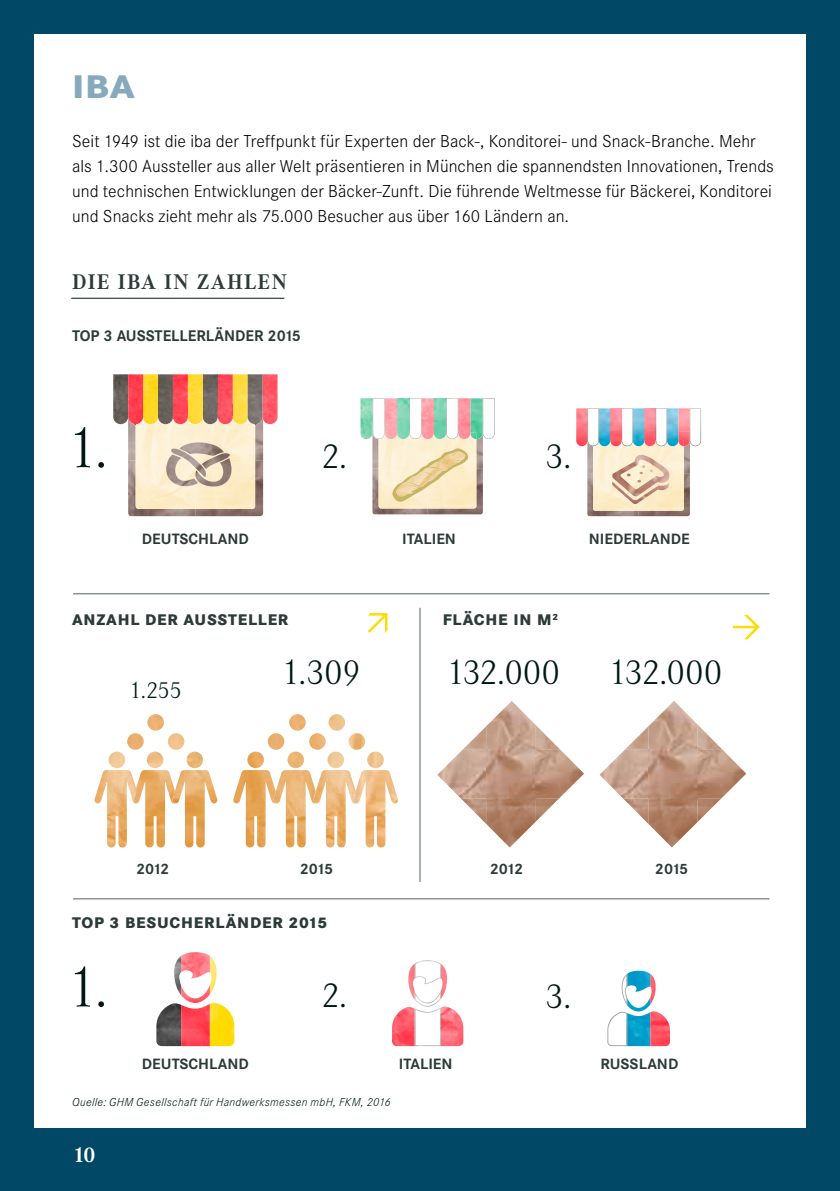
<style>
.page{position:relative;width:840px;height:1191px;background:#fff}
.page>*{position:absolute;margin:0;border:0;box-sizing:border-box;transform-origin:0 0}
.t1{font:300 58.6px "Corporate A";color:#011816}
.t2{font:300 36px "Corporate A";letter-spacing:-.02em;color:#011816}
.t3{font:800 34px "Corporate S";color:#87a9be;scale:1.1 1}
.t4{font:300 24px "Corporate A";color:#011816}
.t5{font:700 22px "Corporate A";letter-spacing:.06em;color:#2c3a38}
.t6{font:700 22px "Corporate A";color:#fff}
.t7{font:300 18px/25px "Corporate S";letter-spacing:.005em;color:#000}
.t8{font:800 16px "Corporate S";letter-spacing:.05em;color:#2c3a38}
.t9{font:700 16px "Corporate S";color:#2c3a38}
.t10{font:700 15.6px "Corporate S";color:#2c3a38}
.t11{font:italic 300 12px "Corporate S";letter-spacing:.03em;color:#011816}
</style>
<div class="page">
<div style="left:0;top:0;width:839px;height:1191px;background:#004865"></div>
<div style="left:34px;top:34px;width:771px;height:1093px;background:#fff"></div>
<hr style="left:419px;top:608px;width:1px;height:274px;background:#566160">
<hr style="left:73px;top:593px;width:696px;height:1px;background:#566160">
<hr style="left:73px;top:898px;width:696px;height:1px;background:#566160">
<img style="left:626px;top:727px;width:22px;height:22px">
<img style="left:648px;top:701px;width:49px;height:48px">
<img style="left:697px;top:724px;width:25px;height:25px">
<img style="left:599px;top:749px;width:147px;height:49px">
<img style="left:623px;top:798px;width:25px;height:26px">
<img style="left:648px;top:798px;width:49px;height:49px">
<img style="left:697px;top:798px;width:23px;height:24px">
<img style="left:463px;top:726px;width:23px;height:23px">
<img style="left:486px;top:701px;width:49px;height:48px">
<img style="left:535px;top:724px;width:25px;height:25px">
<img style="left:437px;top:749px;width:146px;height:49px">
<img style="left:461px;top:798px;width:25px;height:26px">
<img style="left:486px;top:798px;width:49px;height:49px">
<img style="left:535px;top:798px;width:23px;height:24px">
<img style="left:233px;top:770px;width:40px;height:77px">
<img style="left:247px;top:751px;width:17px;height:17px;border-radius:8px">
<img style="left:273px;top:770px;width:40px;height:77px">
<img style="left:287px;top:751px;width:17px;height:17px;border-radius:8px">
<img style="left:313px;top:770px;width:40px;height:77px">
<img style="left:327px;top:751px;width:17px;height:17px;border-radius:8px">
<img style="left:353px;top:770px;width:45px;height:77px">
<img style="left:367px;top:751px;width:16px;height:17px;border-radius:8px">
<img style="left:267px;top:733px;width:17px;height:17px;border-radius:8px">
<img style="left:309px;top:733px;width:16px;height:17px;border-radius:8px">
<img style="left:348px;top:733px;width:17px;height:17px;border-radius:8px">
<img style="left:328px;top:714px;width:17px;height:16px;border-radius:8px">
<img style="left:289px;top:714px;width:16px;height:16px;border-radius:8px">
<img style="left:128px;top:425px;width:7px;height:35px">
<img style="left:255px;top:425px;width:8px;height:35px">
<img style="left:128px;top:460px;width:135px;height:56px">
<img style="left:135px;top:425px;width:120px;height:84px">
<img style="left:198px;top:458px;width:33px;height:28px">
<img style="left:166px;top:454px;width:32px;height:32px">
<img style="left:171px;top:448px;width:37px;height:29px">
<img style="left:202px;top:453px;width:28px;height:16px">
<img style="left:179px;top:442px;width:45px;height:14px">
<img style="left:113px;top:374px;width:15px;height:50px">
<svg style="left:128px;top:374px;width:149px;height:51px"></svg>
<img style="left:143px;top:374px;width:1px;height:43px">
<img style="left:372px;top:439px;width:6px;height:29px">
<img style="left:476px;top:439px;width:6px;height:29px">
<img style="left:372px;top:468px;width:110px;height:46px">
<img style="left:378px;top:439px;width:98px;height:69px">
<svg style="left:360px;top:398px;width:134px;height:41px"></svg>
<svg style="left:391px;top:448px;width:79px;height:57px"></svg>
<img style="left:587px;top:446px;width:5px;height:28px">
<img style="left:683px;top:446px;width:6px;height:28px">
<img style="left:587px;top:474px;width:102px;height:42px">
<img style="left:592px;top:446px;width:91px;height:65px">
<svg style="left:576px;top:408px;width:124px;height:38px"></svg>
<img style="left:611px;top:482px;width:58px;height:22px">
<img style="left:612px;top:455px;width:58px;height:41px">
<svg style="left:626px;top:473px;width:4px;height:3px"></svg>
<svg style="left:639px;top:465px;width:14px;height:9px"></svg>
<img style="left:650px;top:973px;width:5px;height:31px">
<img style="left:627px;top:970px;width:23px;height:21px">
<img style="left:621px;top:974px;width:6px;height:31px">
<img style="left:627px;top:997px;width:23px;height:14px">
<img style="left:607px;top:1011px;width:62px;height:35px">
<img style="left:440px;top:963px;width:7px;height:35px">
<img style="left:414px;top:960px;width:26px;height:24px">
<img style="left:408px;top:964px;width:6px;height:35px">
<img style="left:414px;top:990px;width:26px;height:16px">
<img style="left:392px;top:1006px;width:71px;height:40px">
<img style="left:415px;top:1009px;width:25px;height:36px">
<img style="left:210px;top:956px;width:6px;height:38px">
<img style="left:181px;top:952px;width:29px;height:26px">
<img style="left:174px;top:956px;width:7px;height:39px">
<img style="left:181px;top:985px;width:29px;height:17px">
<img style="left:156px;top:1002px;width:78px;height:44px">
<img style="left:137px;top:770px;width:35px;height:77px">
<img style="left:147px;top:751px;width:16px;height:17px;border-radius:8px">
<img style="left:172px;top:770px;width:45px;height:77px">
<img style="left:186px;top:751px;width:17px;height:17px;border-radius:8px">
<img style="left:168px;top:733px;width:16px;height:17px;border-radius:8px">
<img style="left:127px;top:733px;width:17px;height:17px;border-radius:8px">
<img style="left:94px;top:770px;width:43px;height:77px">
<img style="left:109px;top:751px;width:16px;height:17px;border-radius:8px">
<img style="left:147px;top:714px;width:17px;height:16px;border-radius:8px">
<svg style="left:733px;top:615px;width:26px;height:24px"></svg>
<svg style="left:367px;top:613px;width:20px;height:20px"></svg>
<hr style="left:71px;top:298px;width:213px;height:1px;background:#011816">
<h3 class="t3" style="left:72px;top:66px;width:59px">IBA</h3>
<p class="t7" style="left:72px;top:129px;width:703px">Seit 1949 ist die iba der Treffpunkt für Experten der Back-, Konditorei- und Snack-Branche. Mehr als 1.300 Aussteller aus aller Welt präsentieren in München die spannendsten Innovationen, Trends und technischen Entwicklungen der Bäcker-Zunft. Die führende Weltmesse für Bäckerei, Konditorei und Snacks zieht mehr als 75.000 Besucher aus über 160 Ländern an.</p>
<p class="t5" style="left:72px;top:269px;width:216px">DIE IBA IN ZAHLEN</p>
<p class="t9" style="left:72px;top:326px;width:230px">TOP 3 AUSSTELLERLÄNDER 2015</p>
<h1 class="t1" style="left:68px;top:416px;width:41px">1.</h1>
<h2 class="t2" style="left:321px;top:436px;width:27px">2.</h2>
<h2 class="t2" style="left:545px;top:437px;width:27px">3.</h2>
<p class="t10" style="left:142px;top:529px;width:108px">DEUTSCHLAND</p>
<p class="t10" style="left:588px;top:530px;width:102px">NIEDERLANDE</p>
<p class="t10" style="left:402px;top:530px;width:55px">ITALIEN</p>
<p class="t8" style="left:72px;top:610px;width:218px">ANZAHL DER AUSSTELLER</p>
<p class="t8" style="left:442px;top:610px;width:117px">FLÄCHE IN M<sup>2</sup></p>
<h3 class="t4" style="left:130px;top:677px;width:54px">1.255</h3>
<h2 class="t2" style="left:282px;top:653px;width:80px">1.309</h2>
<h2 class="t2" style="left:446px;top:653px;width:115px">132.000</h2>
<h2 class="t2" style="left:608px;top:653px;width:115px">132.000</h2>
<p class="t10" style="left:136px;top:859px;width:35px">2012</p>
<p class="t10" style="left:299px;top:859px;width:35px">2015</p>
<p class="t10" style="left:489px;top:859px;width:35px">2012</p>
<p class="t10" style="left:654px;top:859px;width:35px">2015</p>
<p class="t8" style="left:72px;top:912px;width:256px">TOP 3 BESUCHERLÄNDER 2015</p>
<h1 class="t1" style="left:68px;top:955px;width:41px">1.</h1>
<h2 class="t2" style="left:321px;top:975px;width:27px">2.</h2>
<h2 class="t2" style="left:545px;top:976px;width:27px">3.</h2>
<p class="t10" style="left:142px;top:1055px;width:108px">DEUTSCHLAND</p>
<p class="t10" style="left:398px;top:1055px;width:55px">ITALIEN</p>
<p class="t10" style="left:600px;top:1055px;width:79px">RUSSLAND</p>
<p class="t11" style="left:72px;top:1094px;width:320px">Quelle: GHM Gesellschaft für Handwerksmessen mbH, FKM, 2016</p>
<p class="t6" style="left:73px;top:1142px;width:24px">10</p>
</div>
